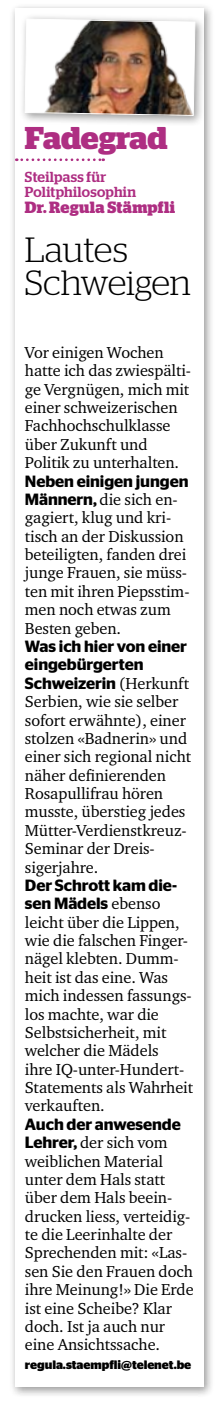
<style>
.page{position:relative;width:217px;height:1403px;background:#fff}
.page>*{position:absolute;margin:0;border:0;box-sizing:border-box;transform-origin:0 0}
.t1{font:300 35px/33.2px "Stag";letter-spacing:-.01em;color:#000}
.t2{font:700 31.5px "Stag";letter-spacing:-.005em;color:#ae2e82}
.t3{font:16.28px/18.4px "Charter ITC Pro";letter-spacing:-.005em;color:#000}
.t4{font:600 16.28px/18.4px "Stag Sans";letter-spacing:-.005em;color:#000}
.t5{font:700 16.28px "Stag";letter-spacing:.02em;color:#ae2e82}
.t6{font:500 14.53px/15.8px "Stag";letter-spacing:.02em;color:#ae2e82}
.t7{font:700 12.25px "Stag Sans";letter-spacing:-.005em;color:#000}
.s1{font-family:"Stag Sans";font-weight:600}
.s2{font-family:"Charter ITC Pro";font-weight:400}
</style>
<div class="page">
<div style="left:9px;top:3px;width:205px;height:1394px;background:#000;opacity:.4"></div>
<div style="left:15px;top:9px;width:188px;height:1378px;background:#fff"></div>
<svg style="left:16px;top:158px;width:87px;height:3px"></svg>
<div style="left:19px;top:13px;width:186px;height:113px;background:#000;opacity:.4"></div>
<img style="left:24px;top:18px;width:171px;height:98px">
<h2 class="t2" style="left:25px;top:119px;width:144px">Fadegrad</h2>
<p class="t6" style="left:25px;top:168px;width:112px">Steilpass für<br>Politphilosophin</p>
<p class="t5" style="left:25px;top:198px;width:151px">Dr. Regula Stämpfli</p>
<h1 class="t1" style="left:25px;top:232px;width:167px">Lautes<br>Schweigen</h1>
<p class="t3" style="left:25px;top:343px;width:167px">Vor einigen Wochen hatte ich das zwiespälti&shy;ge Vergnügen, mich mit einer schweizerischen<br>Fachhochschulklasse über Zukunft und<br>Politik zu unterhalten.</p>
<p class="t4" style="left:25px;top:472px;width:165px">Neben einigen jungen</p>
<p class="t3" style="left:25px;top:490px;width:166px"><span class="s1">Männern,</span> die sich en&shy;gagiert, klug und kri&shy;tisch an der Diskussion beteiligten, fanden drei junge Frauen, sie müss&shy;ten mit ihren Piepsstim&shy;men noch etwas zum<br>Besten geben.</p>
<p class="t4" style="left:25px;top:637px;width:166px">Was ich hier von einer eingebürgerten<br>Schweizerin <span class="s2">(Herkunft</span></p>
<p class="t3" style="left:25px;top:692px;width:167px">Serbien, wie sie selber sofort erwähnte), einer stolzen «Badnerin» und einer sich regional nicht näher definierenden<br>Rosapullifrau hören musste, überstieg jedes<br>Mütter-Verdienstkreuz-<br>Seminar der Dreis&shy;sigerjahre.</p>
<p class="t4" style="left:25px;top:876px;width:153px">Der Schrott kam die&shy;sen Mädels <span class="s2">ebenso</span></p>
<p class="t3" style="left:25px;top:912px;width:169px">leicht über die Lippen, wie die falschen Finger&shy;nägel klebten. Dumm&shy;heit ist das eine. Was mich indessen fassungs&shy;los machte, war die<br>Selbstsicherheit, mit welcher die Mädels<br>ihre IQ-unter-Hundert-<br>Statements als Wahrheit verkauften.</p>
<p class="t4" style="left:25px;top:1115px;width:157px">Auch der anwesende</p>
<p class="t3" style="left:25px;top:1133px;width:170px"><span class="s1">Lehrer,</span> der sich vom weiblichen Material unter dem Hals statt über dem Hals beein&shy;drucken liess, verteidig&shy;te die Leerinhalte der<br>Sprechenden mit: «Las&shy;sen Sie den Frauen doch ihre Meinung!» Die Erde ist eine Scheibe? Klar doch. Ist ja auch nur eine Ansichtssache.</p>
<p class="t7" style="left:25px;top:1357px;width:168px">regula.staempfli@telenet.be</p>
</div>
